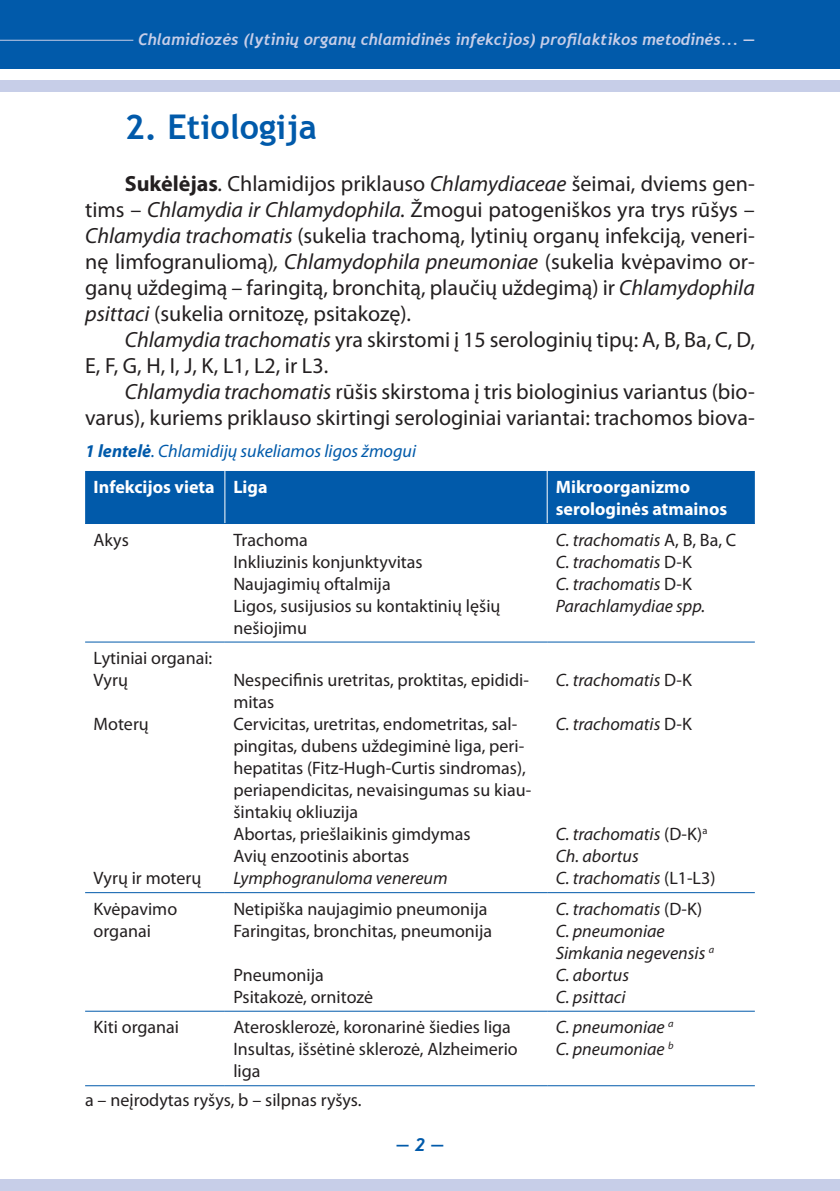
<style>
.page{position:relative;width:840px;height:1191px;background:#fff}
.page>*{position:absolute;margin:0;border:0;box-sizing:border-box;transform-origin:0 0}
.t1{font:700 34px "Trebuchet MS";color:#015aaa}
.t2{font:22px/26px "Myriad Pro";color:#231f20;text-align:justify}
.t3{font:18px/22px "Myriad Pro";color:#231f20}
.t4{font:italic 18px/22px "Myriad Pro";color:#231f20}
.t5{font:italic 18px/35.6px "Myriad Pro";color:#015aaa}
.t6{font:700 18px/22px "Myriad Pro";color:#fff}
.t7{font:italic 700 18px "Trebuchet";color:#015aaa}
.t8{font:italic 700 16px "Trebuchet";color:#c7cee8}
.s1{font-weight:700}
.s2{font-style:italic}
.s3{font-weight:700;font-style:normal;color:#fff}
.s4{font-style:normal}
</style>
<div class="page">
<div style="left:0;top:0;width:839px;height:69px;background:#015aaa"></div>
<div style="left:0;top:80px;width:839px;height:11px;background:#c7cee8"></div>
<div style="left:0;top:1179px;width:839px;height:12px;background:#c7cee8"></div>
<hr style="left:0;top:40px;width:133px;height:1px;background:#c7cee8">
<div style="left:85px;top:471px;width:669px;height:52px;background:#015aaa"></div>
<hr style="left:85px;top:523px;width:140px;height:1px;background:#015aaa">
<hr style="left:225px;top:523px;width:322px;height:1px;background:#015aaa">
<hr style="left:547px;top:523px;width:207px;height:1px;background:#015aaa">
<hr style="left:85px;top:641px;width:140px;height:1px;background:#015aaa">
<hr style="left:225px;top:641px;width:322px;height:1px;background:#015aaa">
<hr style="left:547px;top:641px;width:207px;height:1px;background:#015aaa">
<hr style="left:85px;top:892px;width:140px;height:1px;background:#015aaa">
<hr style="left:225px;top:892px;width:322px;height:1px;background:#015aaa">
<hr style="left:547px;top:892px;width:207px;height:1px;background:#015aaa">
<hr style="left:85px;top:1010px;width:140px;height:1px;background:#015aaa">
<hr style="left:225px;top:1010px;width:322px;height:1px;background:#015aaa">
<hr style="left:547px;top:1010px;width:207px;height:1px;background:#015aaa">
<hr style="left:85px;top:1085px;width:140px;height:1px;background:#015aaa">
<hr style="left:225px;top:1085px;width:322px;height:1px;background:#015aaa">
<hr style="left:547px;top:1085px;width:207px;height:1px;background:#015aaa">
<hr style="left:224px;top:471px;width:1px;height:52px;background:#fff">
<hr style="left:546px;top:471px;width:1px;height:52px;background:#fff">
<p class="t8" style="left:138px;top:29px;width:618px">Chlamidiozės (lytinių organų chlamidinės infekcijos) profilaktikos metodinės... —</p>
<h1 class="t1" style="left:125px;top:105px;width:193px">2. Etiologija</h1>
<p class="t2" style="left:85px;top:170px;width:671px;text-indent:40px"><span class="s1">Sukėlėjas</span><span class="s2">.</span> Chlamidijos priklauso <span class="s2">Chlamydiaceae</span> šeimai, dviems gen&shy;tims – <span class="s2">Chlamydia ir Chlamydophila.</span> Žmogui patogeniškos yra trys rūšys – <span class="s2">Chlamydia trachomatis</span> (sukelia trachomą, lytinių organų infekciją, veneri&shy;nę limfogranuliomą)<span class="s2">, Chlamydophila pneumoniae</span> (sukelia kvėpavimo or&shy;ganų uždegimą – faringitą, bronchitą, plaučių uždegimą) ir <span class="s2">Chlamydophila psittaci</span> (sukelia ornitozę, psitakozę).</p>
<p class="t2" style="left:85px;top:326px;width:671px;text-indent:40px"><span class="s2">Chlamydia trachomatis</span> yra skirstomi į 15 serologinių tipų: A, B, Ba, C, D,<br>E, F, G, H, I, J, K, L1, L2, ir L3.</p>
<p class="t2" style="left:85px;top:378px;width:670px;text-align:right"><span class="s2">Chlamydia trachomatis</span> rūšis skirstoma į tris biologinius variantus (bio&shy;varus), kuriems priklauso skirtingi serologiniai variantai: trachomos biova-</p>
<p class="t5" style="left:94px;top:433px;width:324px;text-indent:-9px"><span class="s1">1 lentelė</span>. Chlamidijų sukeliamos ligos žmogui<br><span class="s3">Infekcijos vieta Liga</span></p>
<p class="t6" style="left:555px;top:475px;width:173px">Mikroorganizmo serologinės atmainos</p>
<p class="t3" style="left:94px;top:528px;width:37px">Akys</p>
<p class="t3" style="left:233px;top:528px;width:268px">Trachoma<br>Inkliuzinis konjunktyvitas<br>Naujagimių oftalmija<br>Ligos, susijusios su kontaktinių lęšių nešiojimu</p>
<p class="t4" style="left:555px;top:528px;width:182px">C. trachomatis <span class="s4">A, B, Ba, C<br></span>C. trachomatis <span class="s4">D-K<br></span>C. trachomatis <span class="s4">D-K<br></span>Parachlamydiae spp.</p>
<p class="t3" style="left:94px;top:646px;width:120px">Lytiniai organai:<br>Vyrų</p>
<p class="t3" style="left:94px;top:712px;width:57px">Moterų</p>
<p class="t3" style="left:233px;top:668px;width:299px">Nespecifinis uretritas, proktitas, epididi&shy;mitas<br>Cervicitas, uretritas, endometritas, sal&shy;pingitas, dubens uždegiminė liga, peri&shy;hepatitas (Fitz-Hugh-Curtis sindromas), periapendicitas, nevaisingumas su kiau&shy;šintakių okliuzija<br>Abortas, priešlaikinis gimdymas<br>Avių enzootinis abortas</p>
<p class="t4" style="left:233px;top:866px;width:215px">Lymphogranuloma venereum</p>
<p class="t4" style="left:555px;top:668px;width:137px">C. trachomatis <span class="s4">D-K</span></p>
<p class="t4" style="left:555px;top:712px;width:137px">C. trachomatis <span class="s4">D-K</span></p>
<p class="t4" style="left:555px;top:822px;width:161px">C. trachomatis <span class="s4">(D-K)</span><sup>a<br></sup>Ch. abortus<br>C. trachomatis <span class="s4">(L1-L3)</span></p>
<p class="t3" style="left:94px;top:866px;width:109px">Vyrų ir moterų</p>
<p class="t3" style="left:94px;top:897px;width:85px">Kvėpavimo organai</p>
<p class="t3" style="left:233px;top:897px;width:260px">Netipiška naujagimio pneumonija<br>Faringitas, bronchitas, pneumonija</p>
<p class="t3" style="left:233px;top:963px;width:141px">Pneumonija<br>Psitakozė, ornitozė</p>
<p class="t4" style="left:555px;top:897px;width:160px">C. trachomatis <span class="s4">(D-K)<br></span>C. pneumoniae<br>Simkania negevensis <sup>a<br></sup>C. abortus<br>C. psittaci</p>
<p class="t3" style="left:94px;top:1016px;width:87px">Kiti organai</p>
<p class="t3" style="left:233px;top:1016px;width:286px">Aterosklerozė, koronarinė šiedies liga<br>Insultas, išsėtinė sklerozė, Alzheimerio liga</p>
<p class="t4" style="left:555px;top:1016px;width:119px">C. pneumoniae <sup>a<br></sup>C. pneumoniae <sup>b</sup></p>
<p class="t3" style="left:85px;top:1088px;width:278px">a – neįrodytas ryšys, b – silpnas ryšys.</p>
<p class="t7" style="left:396px;top:1133px;width:49px">— 2 —</p>
</div>
